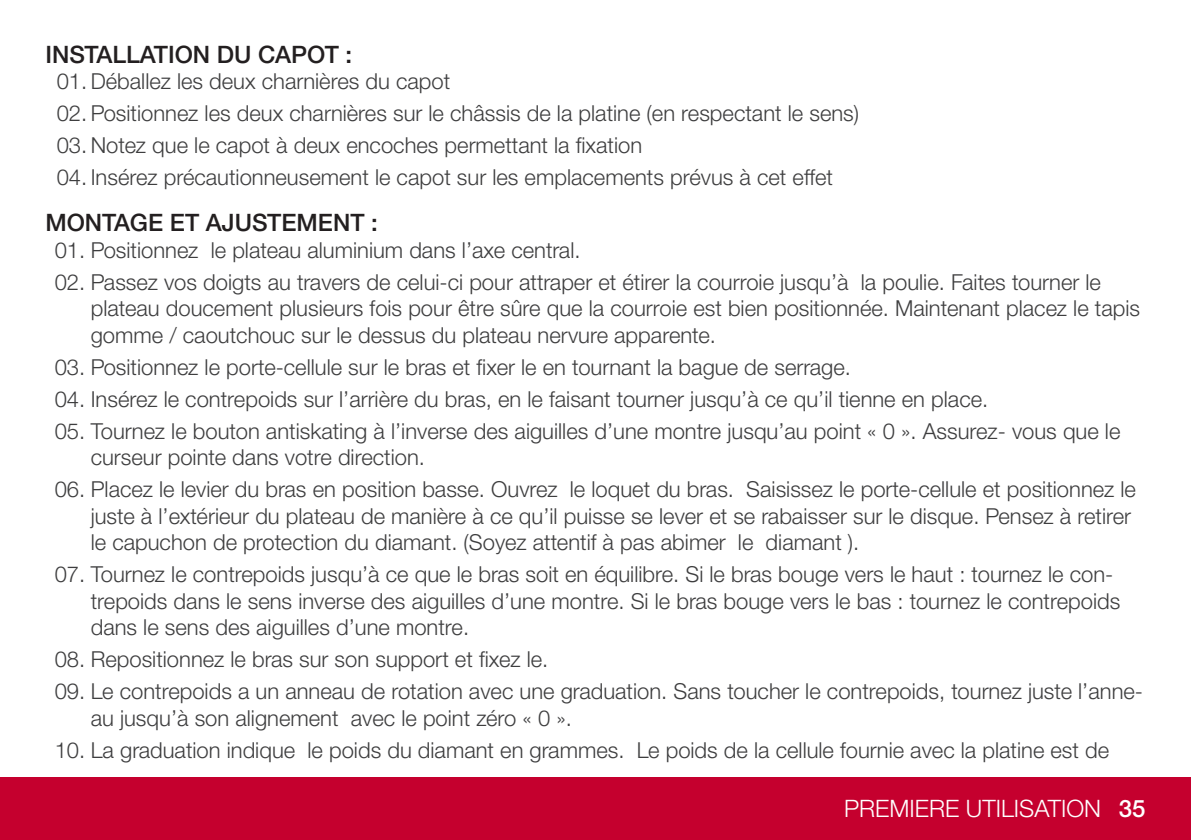
<style>
.page{position:relative;width:1191px;height:840px;background:#fff}
.page>*{position:absolute;margin:0;border:0;box-sizing:border-box;transform-origin:0 0}
.Subheadline{font:500 24px "Helvetica Neue LTW1 G";color:#231f20}
.Seitenzahl_rechts{font:300 24px "Helvetica Neue LTW1 G";color:#fff}
.t1{font:300 22px/26.4px "Helvetica Neue LTW1 G";color:#3e3e3f}
.s1{font-weight:500}
</style>
<div class="page">
<div style="left:0;top:777px;width:1191px;height:62px;background:#c5002e"></div>
<p class="Subheadline" style="left:45px;top:40px;width:308px">INSTALLATION DU CAPOT :</p>
<p class="t1" style="left:57px;top:68px;width:395px">01. Déballez les deux charnières du capot</p>
<p class="t1" style="left:57px;top:100px;width:804px">02. Positionnez les deux charnières sur le châssis de la platine (en respectant le sens)</p>
<p class="t1" style="left:57px;top:132px;width:587px">03. Notez que le capot à deux encoches permettant la fixation</p>
<p class="t1" style="left:57px;top:164px;width:777px">04. Insérez précautionneusement le capot sur les emplacements prévus à cet effet</p>
<p class="Subheadline" style="left:45px;top:208px;width:334px">MONTAGE ET AJUSTEMENT :</p>
<p class="t1" style="left:55px;top:236px;width:527px">01. Positionnez le plateau aluminium dans l’axe central.</p>
<p class="t1" style="left:91px;top:268px;width:1050px;text-indent:-36px">02. Passez vos doigts au travers de celui-ci pour attraper et étirer la courroie jusqu’à la poulie. Faites tourner le plateau doucement plusieurs fois pour être sûre que la courroie est bien positionnée. Maintenant placez le tapis gomme / caoutchouc sur le dessus du plateau nervure apparente.</p>
<p class="t1" style="left:55px;top:353px;width:797px">03. Positionnez le porte-cellule sur le bras et fixer le en tournant la bague de serrage.</p>
<p class="t1" style="left:55px;top:385px;width:935px">04. Insérez le contrepoids sur l’arrière du bras, en le faisant tourner jusqu’à ce qu’il tienne en place.</p>
<p class="t1" style="left:91px;top:417px;width:1031px;text-indent:-36px">05. Tournez le bouton antiskating à l’inverse des aiguilles d’une montre jusqu’au point « 0 ». Assurez- vous que le curseur pointe dans votre direction.</p>
<p class="t1" style="left:91px;top:476px;width:1046px;text-indent:-36px">06. Placez le levier du bras en position basse. Ouvrez le loquet du bras. Saisissez le porte-cellule et positionnez le juste à l’extérieur du plateau de manière à ce qu’il puisse se lever et se rabaisser sur le disque. Pensez à retirer le capuchon de protection du diamant. (Soyez attentif à pas abimer le diamant ).</p>
<p class="t1" style="left:91px;top:561px;width:1031px;text-indent:-36px">07. Tournez le contrepoids jusqu’à ce que le bras soit en équilibre. Si le bras bouge vers le haut : tournez le con&shy;trepoids dans le sens inverse des aiguilles d’une montre. Si le bras bouge vers le bas : tournez le contrepoids dans le sens des aiguilles d’une montre.</p>
<p class="t1" style="left:55px;top:645px;width:495px">08. Repositionnez le bras sur son support et fixez le.</p>
<p class="t1" style="left:91px;top:678px;width:1053px;text-indent:-36px">09. Le contrepoids a un anneau de rotation avec une graduation. Sans toucher le contrepoids, tournez juste l’anne&shy;au jusqu’à son alignement avec le point zéro « 0 ».</p>
<p class="t1" style="left:55px;top:736px;width:1056px">10. La graduation indique le poids du diamant en grammes. Le poids de la cellule fournie avec la platine est de</p>
<p class="Seitenzahl_rechts" style="left:844px;top:793px;width:303px">PREMIERE UTILISATION <span class="s1">35</span></p>
</div>
